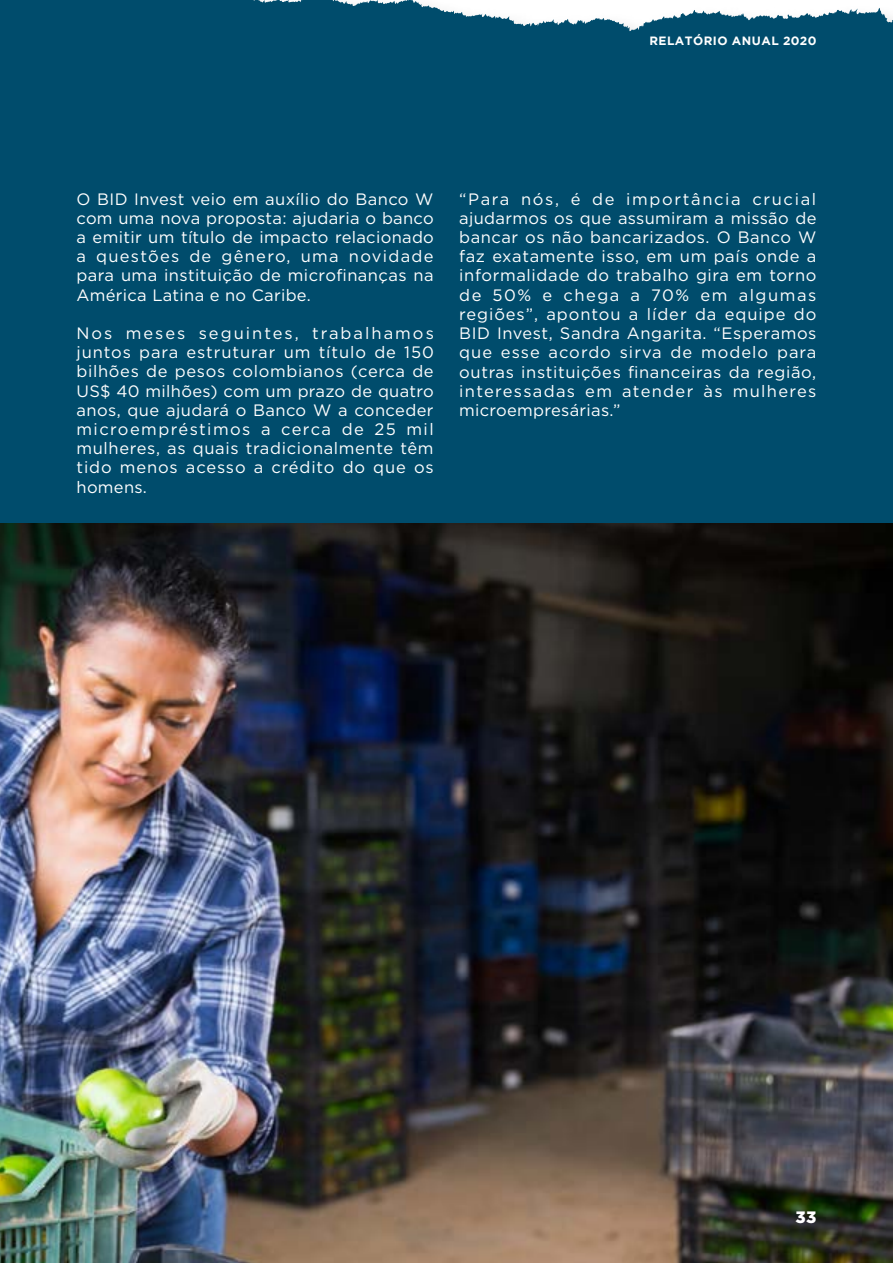
<style>
.page{position:relative;width:893px;height:1263px;background:#fff}
.page>*{position:absolute;margin:0;border:0;box-sizing:border-box;transform-origin:0 0}
.t1{font:16.5px/19.2px "Gotham";letter-spacing:.025em;color:#fff;text-align:justify}
.t2{font:900 16.5px "Gotham";color:#fff}
.t3{font:700 12px "Gotham";letter-spacing:.04em;color:#fff}
</style>
<div class="page">
<div style="left:0;top:0;width:893px;height:523px;background:#004c6c"></div>
<img style="left:0;top:523px;width:893px;height:740px">
<p class="t3" style="left:649px;top:34px;width:169px">RELATÓRIO ANUAL 2020</p>
<p class="t1" style="left:77px;top:189px;width:359px">O BID Invest veio em auxílio do Banco W com uma nova proposta: ajudaria o banco a emitir um título de impacto relacionado a questões de gênero, uma novidade para uma instituição de microfinanças na América Latina e no Caribe.</p>
<p class="t1" style="left:77px;top:323px;width:359px">Nos meses seguintes, trabalhamos juntos para estruturar um título de 150 bilhões de pesos colombianos (cerca de US$ 40 milhões) com um prazo de quatro anos, que ajudará o Banco W a conceder microempréstimos a cerca de 25 mil mulheres, as quais tradicionalmente têm tido menos acesso a crédito do que os homens.</p>
<p class="t1" style="left:459px;top:189px;width:359px">“Para nós, é de importância crucial ajudarmos os que assumiram a missão de bancar os não bancarizados. O Banco W faz exatamente isso, em um país onde a informalidade do trabalho gira em torno de 50% e chega a 70% em algumas regiões”, apontou a líder da equipe do BID Invest, Sandra Angarita. “Esperamos que esse acordo sirva de modelo para outras instituições financeiras da região, interessadas em atender às mulheres microempresárias.”</p>
<p class="t2" style="left:795px;top:1206px;width:22px">33</p>
</div>
